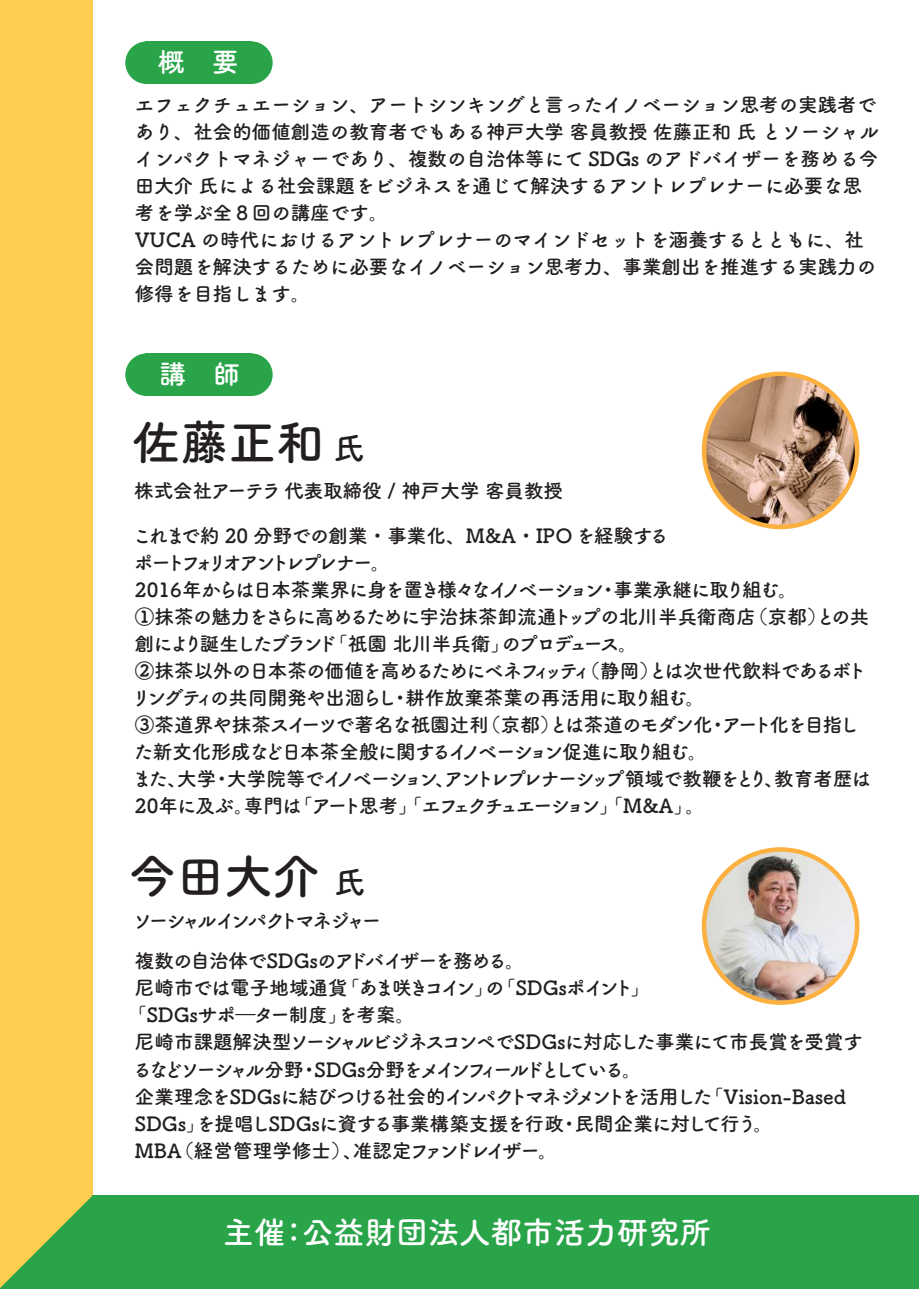
<style>
.page{position:relative;width:919px;height:1289px;background:#fff}
.page>*{position:absolute;margin:0;border:0;box-sizing:border-box;transform-origin:0 0}
.t1{font:700 48px "Tsuku B Rd Gothic";color:#231f20}
.t2{font:700 31.5px "Tsuku B Rd Gothic";color:#fff}
.t3{font:700 27px "Tsuku B Rd Gothic";color:#fff}
.t4{font:700 19.5px/27px "Tsuku B Rd Gothic";letter-spacing:-.055em;color:#231f20}
.t5{font:700 19.5px/27px "Tsuku B Rd Gothic";color:#231f20}
.t6{font:700 19.5px "Tsuku B Rd Gothic";letter-spacing:-.04em;color:#231f20}
.t7{font:700 19.5px "Tsuku B Rd Gothic";letter-spacing:-.045em;color:#231f20}
.t8{font:700 19.5px "Tsuku B Rd Gothic";letter-spacing:-.155em;color:#231f20}
.t9{font:700 19.5px "Tsuku B Rd Gothic";letter-spacing:-.025em;color:#231f20}
.t10{font:700 19.5px "Tsuku B Rd Gothic";letter-spacing:-.17em;color:#231f20}
.s1{font-size:31.5px}
</style>
<div class="page">
<div style="left:0;top:0;width:93px;height:1273px;background:#fecc4e"></div>
<div style="left:0;top:1195px;width:918px;height:93px;background:#29a449"></div>
<svg style="left:0;top:1195px;width:92px;height:92px"></svg>
<img style="left:704px;top:849px;width:153px;height:153px;border-radius:77px">
<div style="left:701px;top:847px;width:158px;height:157px;border:4px solid #fbb03f;border-radius:50%"></div>
<img style="left:704px;top:374px;width:153px;height:153px;border-radius:77px">
<div style="left:701px;top:371px;width:158px;height:158px;border:4px solid #fbb03f;border-radius:50%"></div>
<div style="left:125px;top:41px;width:43px;height:43px;background:#29a449;border-radius:50%"></div>
<div style="left:230px;top:41px;width:42px;height:43px;background:#29a449;border-radius:50%"></div>
<div style="left:145px;top:41px;width:106px;height:43px;background:#29a449"></div>
<div style="left:125px;top:353px;width:43px;height:43px;background:#29a449;border-radius:50%"></div>
<div style="left:230px;top:353px;width:42px;height:43px;background:#29a449;border-radius:50%"></div>
<div style="left:145px;top:353px;width:106px;height:43px;background:#29a449"></div>
<h3 class="t3" style="left:158px;top:41px;width:82px">概　要</h3>
<p class="t5" style="left:135px;top:90px;width:745px">エフェクチュエーション、アートシンキングと言ったイノベーション思考の実践者であり、社会的価値創造の教育者でもある神戸大学 客員教授 佐藤正和 氏 とソーシャルインパクトマネジャーであり、複数の自治体等にて SDGs のアドバイザーを務める今田大介 氏による社会課題をビジネスを通じて解決するアントレプレナーに必要な思考を学ぶ全８回の講座です。<br>VUCA の時代におけるアントレプレナーのマインドセットを涵養するとともに、社会問題を解決するために必要なイノベーション思考力、事業創出を推進する実践力の修得を目指します。</p>
<h3 class="t3" style="left:159px;top:353px;width:82px">講　師</h3>
<h1 class="t1" style="left:132px;top:404px;width:265px">佐藤正和 <span class="s1">氏　</span></h1>
<p class="t5" style="left:134px;top:475px;width:430px">株式会社アーテラ 代表取締役 / 神戸大学 客員教授</p>
<p class="t4" style="left:132px;top:521px;width:740px">これまで約 20 分野での創業・事業化、M&amp;A・IPOを経験する<br>ポートフォリオアントレプレナー。<br>2016年からは日本茶業界に身を置き様々なイノベーション・事業承継に取り組む。<br>①抹茶の魅力をさらに高めるために宇治抹茶卸流通トップの北川半兵衛商店（京都）との共創により誕生したブランド「祇園 北川半兵衛」のプロデュース。<br>②抹茶以外の日本茶の価値を高めるためにベネフィッティ（静岡）とは次世代飲料であるボトリングティの共同開発や出涸らし・耕作放棄茶葉の再活用に取り組む。<br>③茶道界や抹茶スイーツで著名な祇園辻利（京都）とは茶道のモダン化・アート化を目指した新文化形成など日本茶全般に関するイノベーション促進に取り組む。<br>また、大学・大学院等でイノベーション、アントレプレナーシップ領域で教鞭をとり、教育者歴は20年に及ぶ。専門は「アート思考」「エフェクチュエーション」「M&amp;A」。</p>
<h1 class="t1" style="left:128px;top:838px;width:239px">今田大介 <span class="s1">氏</span></h1>
<p class="t10" style="left:133px;top:905px;width:250px">ソーシャルインパクトマネジャー</p>
<p class="t4" style="left:135px;top:946px;width:391px">複数の自治体でSDGsのアドバイザーを務める。</p>
<p class="t9" style="left:135px;top:972px;width:517px">尼崎市では電子地域通貨「あま咲きコイン」の「SDGsポイント」</p>
<p class="t5" style="left:127px;top:1000px;width:289px">「SDGsサポ―ター制度」を考案。</p>
<p class="t7" style="left:135px;top:1027px;width:729px">尼崎市課題解決型ソーシャルビジネスコンペでSDGsに対応した事業にて市長賞を受賞す</p>
<p class="t8" style="left:132px;top:1054px;width:510px">るなどソーシャル分野・SDGs分野をメインフィールドとしている。</p>
<p class="t6" style="left:135px;top:1081px;width:712px">企業理念をSDGsに結びつける社会的インパクトマネジメントを活用した「Vision-Based</p>
<p class="t5" style="left:135px;top:1108px;width:639px">SDGs」を提唱しSDGsに資する事業構築支援を行政・民間企業に対して行う。</p>
<p class="t5" style="left:135px;top:1135px;width:424px">MBA（経営管理学修士）、准認定ファンドレイザー。</p>
<h2 class="t2" style="left:223px;top:1207px;width:490px">主催：公益財団法人都市活力研究所</h2>
</div>
